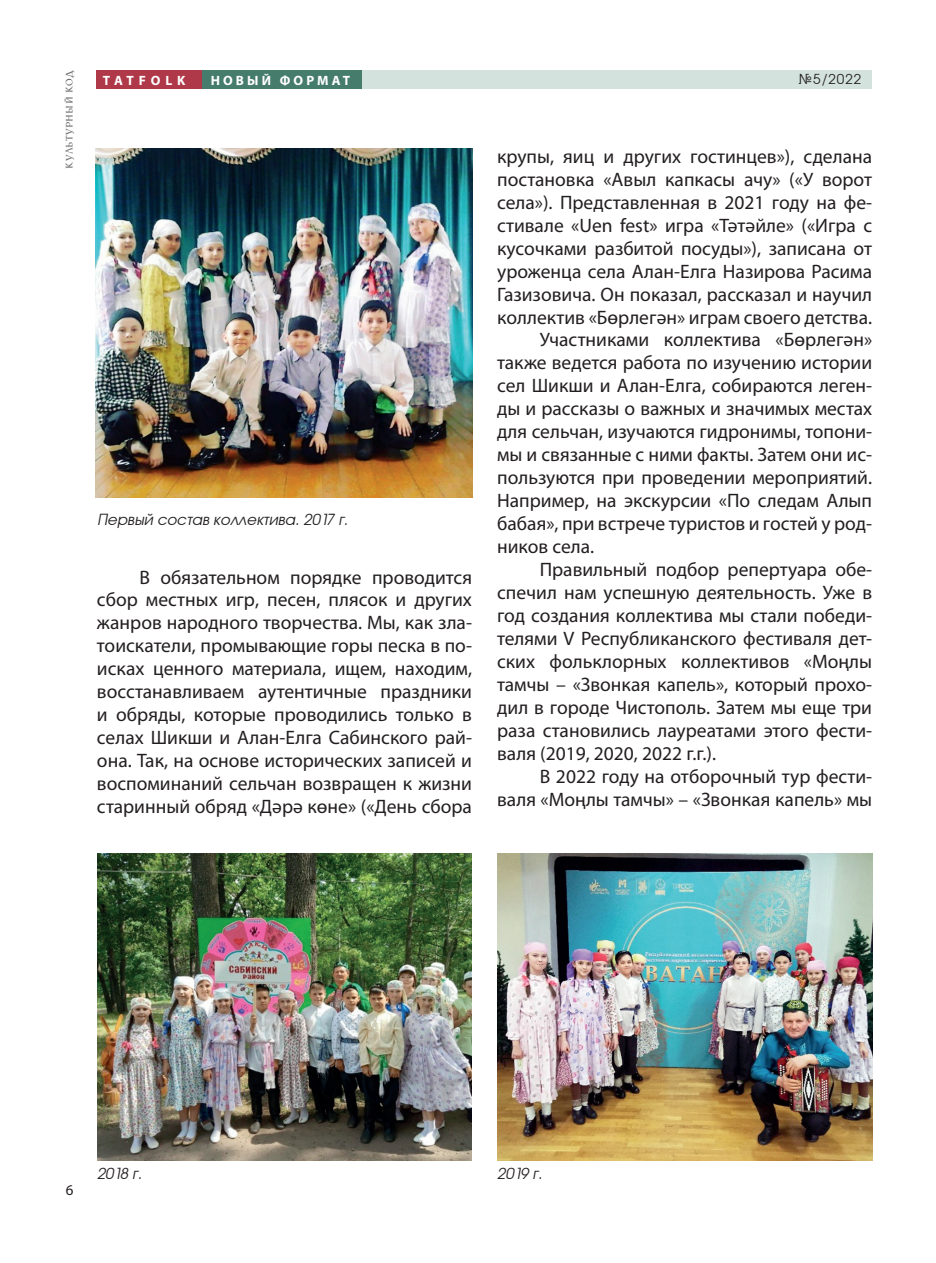
<style>
.page{position:relative;width:936px;height:1263px;background:#fff}
.page>*{position:absolute;margin:0;border:0;box-sizing:border-box;transform-origin:0 0}
.t1{font:19.5px/23px "TT Myriad Pro";color:#231f20;text-align:justify}
.t2{font:italic 15px "Gothic Eurasian";color:#231f20}
.t3{font:15px "TT Myriad Pro";color:#231f20}
.t4{font:700 13.5px "TT Myriad Pro";letter-spacing:.23em;color:#fff}
.t5{font:700 13.5px "TT Myriad Pro";letter-spacing:.36em;color:#fff}
.t6{font:13.5px "Gothic Eurasian";color:#231f20}
.t7{font:9px "TT Lidia";letter-spacing:.03em;color:#231f20}
</style>
<div class="page">
<div style="left:196px;top:70px;width:643px;height:19px;background:#457c6b"></div>
<div style="left:97px;top:70px;width:105px;height:19px;background:#af3948"></div>
<div style="left:362px;top:70px;width:510px;height:19px;background:#d4e2dd"></div>
<img style="left:497px;top:853px;width:375px;height:307px">
<img style="left:96px;top:148px;width:376px;height:349px">
<img style="left:97px;top:853px;width:374px;height:307px">
<p class="t7" style="left:65px;top:169px;width:100px;rotate:-90deg">КУЛЬТУРНЫЙ КОД</p>
<p class="t5" style="left:103px;top:71px;width:84px">TATFOLK</p>
<p class="t4" style="left:211px;top:71px;width:141px">НОВЫЙ ФОРМАТ</p>
<p class="t6" style="left:798px;top:71px;width:64px">№5/2022</p>
<p class="t2" style="left:97px;top:510px;width:256px">Первый состав коллектива. 2017 г.</p>
<p class="t1" style="left:97px;top:565px;width:376px;text-indent:43px">В обязательном порядке проводится сбор местных игр, песен, плясок и других жанров народного творчества. Мы, как зла&shy;тоискатели, промывающие горы песка в по&shy;исках ценного материала, ищем, находим, восстанавливаем аутентичные праздники и обряды, которые проводились только в селах Шикши и Алан-Елга Сабинского рай&shy;она. Так, на основе исторических записей и воспоминаний сельчан возвращен к жизни старинный обряд «Дәрә көне» («День сбора</p>
<p class="t1" style="left:497px;top:144px;width:376px">крупы, яиц и других гостинцев»), сделана</p>
<p class="t1" style="left:497px;top:167px;width:376px">постановка «Авыл капкасы ачу» («У ворот</p>
<p class="t1" style="left:497px;top:190px;width:376px">села»). Представленная в 2021 году на фе-</p>
<p class="t1" style="left:497px;top:213px;width:376px">стивале «Uen fest» игра «Тәтәйле» («Игра с</p>
<p class="t1" style="left:497px;top:236px;width:376px">кусочками разбитой посуды»), записана от</p>
<p class="t1" style="left:497px;top:259px;width:376px">уроженца села Алан-Елга Назирова Расима</p>
<p class="t1" style="left:497px;top:282px;width:376px">Газизовича. Он показал, рассказал и научил</p>
<p class="t1" style="left:497px;top:305px;width:376px">коллектив «Бөрлегән» играм своего детства.</p>
<p class="t1" style="left:539px;top:328px;width:334px">Участниками коллектива «Бөрлегән»</p>
<p class="t1" style="left:497px;top:351px;width:376px">также ведется работа по изучению истории</p>
<p class="t1" style="left:497px;top:374px;width:376px">сел Шикши и Алан-Елга, собираются леген-</p>
<p class="t1" style="left:497px;top:397px;width:376px">ды и рассказы о важных и значимых местах</p>
<p class="t1" style="left:497px;top:420px;width:376px">для сельчан, изучаются гидронимы, топони-</p>
<p class="t1" style="left:497px;top:443px;width:376px">мы и связанные с ними факты. Затем они ис-</p>
<p class="t1" style="left:497px;top:466px;width:376px">пользуются при проведении мероприятий.</p>
<p class="t1" style="left:497px;top:489px;width:376px">Например, на экскурсии «По следам Алып</p>
<p class="t1" style="left:497px;top:512px;width:376px">бабая», при встрече туристов и гостей у род-</p>
<p class="t1" style="left:497px;top:535px;width:99px">ников села.</p>
<p class="t1" style="left:539px;top:558px;width:334px">Правильный подбор репертуара обе-</p>
<p class="t1" style="left:497px;top:581px;width:376px">спечил нам успешную деятельность. Уже в</p>
<p class="t1" style="left:497px;top:604px;width:376px">год создания коллектива мы стали победи-</p>
<p class="t1" style="left:497px;top:626px;width:376px">телями V Республиканского фестиваля дет-</p>
<p class="t1" style="left:497px;top:649px;width:376px">ских фольклорных коллективов «Моңлы</p>
<p class="t1" style="left:497px;top:672px;width:376px">тамчы – «Звонкая капель», который прохо-</p>
<p class="t1" style="left:497px;top:695px;width:376px">дил в городе Чистополь. Затем мы еще три</p>
<p class="t1" style="left:497px;top:718px;width:376px">раза становились лауреатами этого фести-</p>
<p class="t1" style="left:497px;top:741px;width:220px">валя (2019, 2020, 2022 г.г.).</p>
<p class="t1" style="left:539px;top:764px;width:334px">В 2022 году на отборочный тур фести-</p>
<p class="t1" style="left:497px;top:787px;width:376px">валя «Моңлы тамчы» – «Звонкая капель» мы</p>
<p class="t3" style="left:66px;top:1181px;width:9px">6</p>
<p class="t2" style="left:97px;top:1165px;width:50px">2018 г.</p>
<p class="t2" style="left:497px;top:1165px;width:50px">2019 г.</p>
</div>
